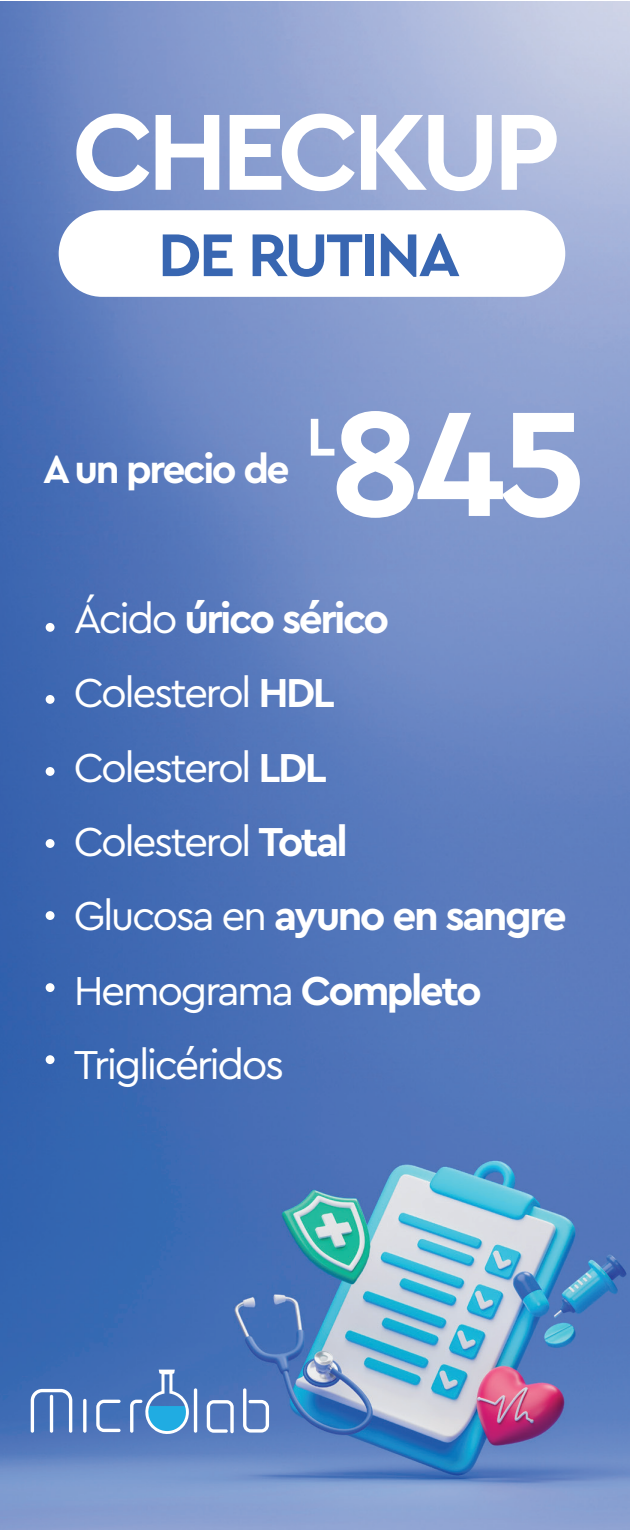
<style>
.page{position:relative;width:630px;height:1530px;background:#fff}
.page>*{position:absolute;margin:0;border:0;box-sizing:border-box;transform-origin:0 0}
.t1{font:700 156px "Cera Pro";color:#fff}
.t2{font:700 113.5px "Cera Pro";letter-spacing:-.06em;color:#fff}
.t3{font:700 63.25px "Cera Pro";letter-spacing:-.04em;color:#3866b1}
.t4{font:700 55.75px "Cera Pro";color:#fff}
.t5{font:42.25px/74.5px "Cera Pro";letter-spacing:-.06em;color:#fff}
.t6{font:700 40.75px "Cera Pro";letter-spacing:-.06em;color:#fff}
.s1{font-weight:700}
</style>
<div class="page">
<img style="left:0;top:1px;width:630px;height:1529px">
<svg style="left:31px;top:1389px;width:41px;height:44px"></svg>
<hr style="left:50px;top:1395px;width:3px;height:38px;background:#fff;border-radius:2px">
<hr style="left:83px;top:1399px;width:3px;height:34px;background:#fff;border-radius:2px">
<svg style="left:96px;top:1400px;width:25px;height:32px"></svg>
<hr style="left:194px;top:1388px;width:3px;height:45px;background:#fff;border-radius:2px">
<svg style="left:207px;top:1400px;width:27px;height:33px"></svg>
<svg style="left:243px;top:1388px;width:26px;height:45px"></svg>
<svg style="left:130px;top:1370px;width:59px;height:64px;background:#5d95cc"></svg>
<div style="left:59px;top:210px;width:506px;height:87px;background:#fff;border-radius:43px"></div>
<div style="left:46px;top:623px;width:9px;height:9px;background:#fff;border-radius:50%"></div>
<div style="left:46px;top:695px;width:9px;height:9px;background:#fff;border-radius:50%"></div>
<div style="left:46px;top:767px;width:9px;height:9px;background:#fff;border-radius:50%"></div>
<div style="left:46px;top:839px;width:9px;height:9px;background:#fff;border-radius:50%"></div>
<div style="left:46px;top:911px;width:9px;height:9px;background:#fff;border-radius:50%"></div>
<div style="left:46px;top:983px;width:9px;height:9px;background:#fff;border-radius:50%"></div>
<div style="left:46px;top:1055px;width:9px;height:9px;background:#fff;border-radius:50%"></div>
<h2 class="t2" style="left:72px;top:76px;width:490px">CHECKUP</h2>
<h3 class="t3" style="left:158px;top:213px;width:304px">DE RUTINA</h3>
<p class="t6" style="left:43px;top:442px;width:248px">A un precio de</p>
<h1 class="t1" style="left:329px;top:360px;width:259px">845</h1>
<h3 class="t4" style="left:307px;top:400px;width:31px">L</h3>
<p class="t5" style="left:74px;top:579px;width:494px">Ácido <span class="s1">úrico sérico<br></span>Colesterol <span class="s1">HDL<br></span>Colesterol <span class="s1">LDL<br></span>Colesterol <span class="s1">Total<br></span>Glucosa en <span class="s1">ayuno en sangre<br></span>Hemograma <span class="s1">Completo<br></span>Triglicéridos</p>
</div>
